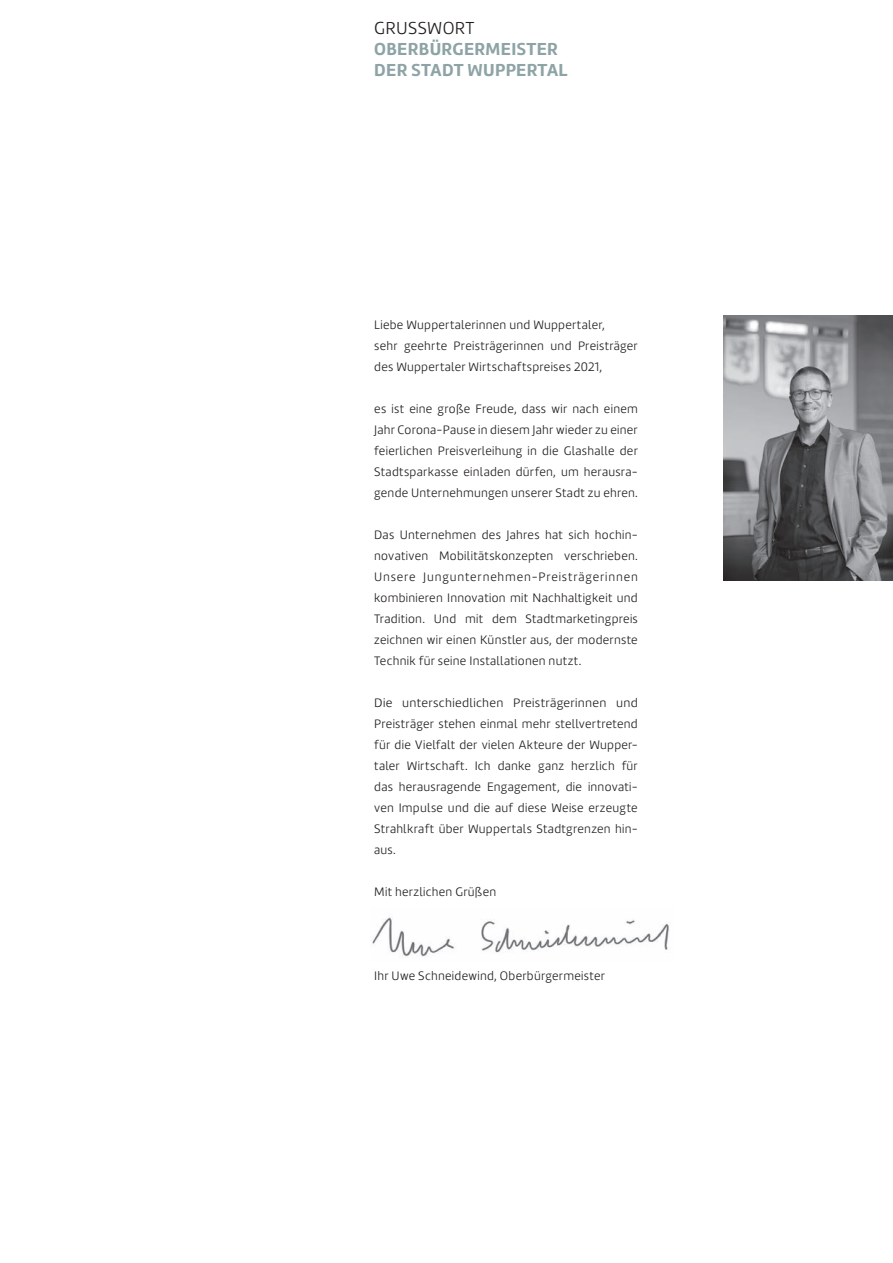
<style>
.page{position:relative;width:893px;height:1263px;background:#fff}
.page>*{position:absolute;margin:0;border:0;box-sizing:border-box;transform-origin:0 0}
.t1{font:700 18px/21px "Marine";letter-spacing:.02em;color:#8da3a5}
.t2{font:300 18px "Marine";letter-spacing:.02em;color:#231f20}
.t3{font:300 12.75px/21px "Marine";letter-spacing:.02em;color:#231f20;text-align:justify}
</style>
<div class="page">
<img style="left:723px;top:315px;width:170px;height:265px">
<img style="left:372px;top:917px;width:297px;height:40px">
<h1 class="t2" style="left:374px;top:17px;width:102px">GRUSSWORT</h1>
<h1 class="t1" style="left:374px;top:38px;width:195px">OBERBÜRGERMEISTER<br>DER STADT WUPPERTAL</h1>
<p class="t3" style="left:374px;top:314px;width:265px;text-align:left">Liebe Wuppertalerinnen und Wuppertaler,<br>sehr geehrte Preisträgerinnen und Preisträger des Wuppertaler Wirtschaftspreises 2021,</p>
<p class="t3" style="left:374px;top:398px;width:265px">es ist eine große Freude, dass wir nach einem Jahr Corona-Pause in diesem Jahr wieder zu einer feierlichen Preisverleihung in die Glashalle der Stadtsparkasse einladen dürfen, um herausra&shy;gende Unternehmungen unserer Stadt zu ehren.</p>
<p class="t3" style="left:374px;top:524px;width:265px">Das Unternehmen des Jahres hat sich hochin&shy;novativen Mobilitätskonzepten verschrieben.<br>Unsere Jungunternehmen-Preisträgerinnen kombinieren Innovation mit Nachhaltigkeit und Tradition. Und mit dem Stadtmarketingpreis zeichnen wir einen Künstler aus, der modernste Technik für seine Installationen nutzt.</p>
<p class="t3" style="left:374px;top:692px;width:265px">Die unterschiedlichen Preisträgerinnen und Preisträger stehen einmal mehr stellvertretend für die Vielfalt der vielen Akteure der Wupper&shy;taler Wirtschaft. Ich danke ganz herzlich für das herausragende Engagement, die innovati&shy;ven Impulse und die auf diese Weise erzeugte Strahlkraft über Wuppertals Stadtgrenzen hin&shy;aus.</p>
<p class="t3" style="left:374px;top:881px;width:123px">Mit herzlichen Grüßen</p>
<p class="t3" style="left:374px;top:965px;width:232px">Ihr Uwe Schneidewind, Oberbürgermeister</p>
</div>
